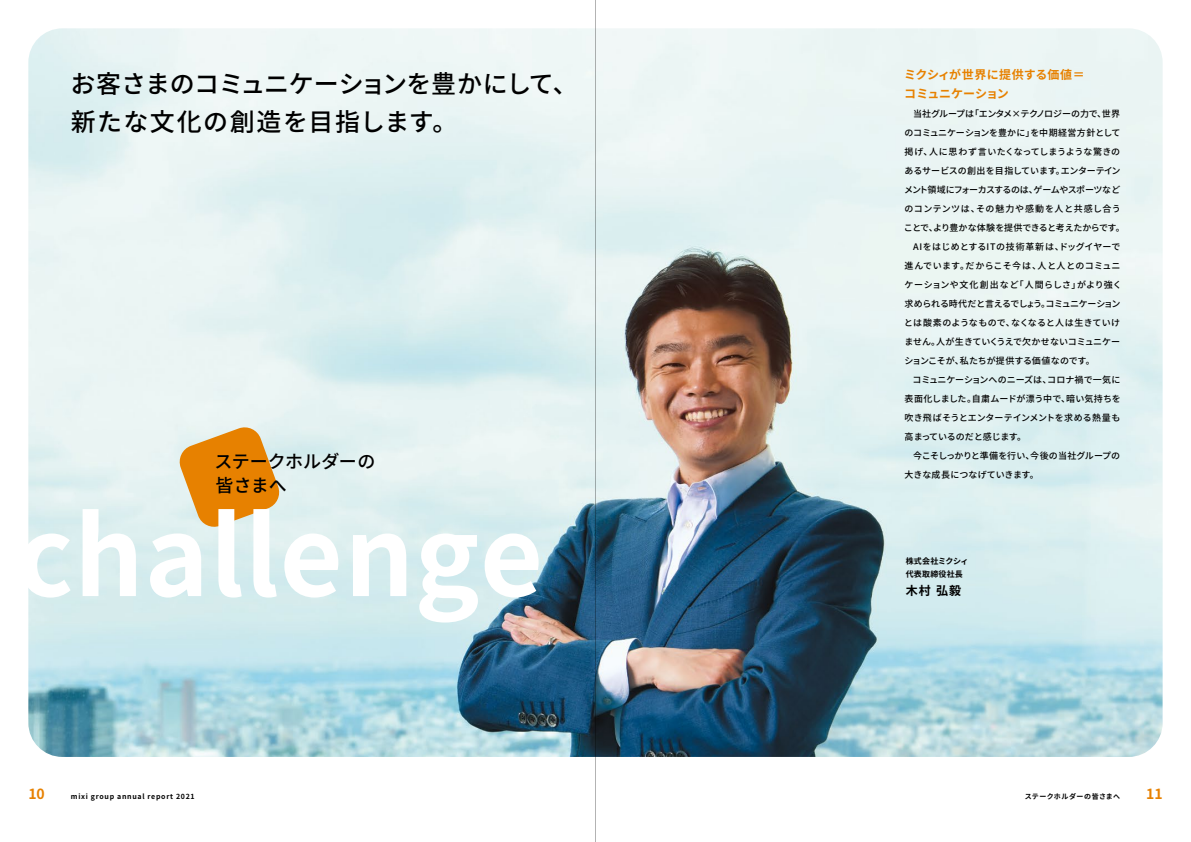
<style>
.page{position:relative;width:1191px;height:842px;background:#fff}
.page>*{position:absolute;margin:0;border:0;box-sizing:border-box;transform-origin:0 0}
.t1{font:700 109px "Noto Sans JP";letter-spacing:.005em;color:#fff}
.t2{font:500 25px/38px "Noto Sans JP";letter-spacing:-.005em;color:#000}
.t3{font:500 18px/24px "Noto Sans JP";letter-spacing:-.005em;color:#000}
.t4{font:700 14px "Noto Sans JP";color:#e78100}
.t5{font:700 12px/19px "Noto Sans JP";color:#e78100}
.t6{font:700 12px "Noto Sans JP";color:#000}
.t7{font:500 9px "Noto Sans JP";letter-spacing:-.005em;color:#000}
.t8{font:500 9px "Noto Sans JP";letter-spacing:.04em;color:#000}
.t9{font:500 9px "Noto Sans JP";letter-spacing:-.065em;color:#000}
.t10{font:500 9px "Noto Sans JP";letter-spacing:-.055em;color:#000}
.t11{font:500 9px "Noto Sans JP";letter-spacing:-.04em;color:#000}
.t12{font:500 9px "Noto Sans JP";letter-spacing:.035em;color:#000}
.t13{font:500 9px "Noto Sans JP";letter-spacing:.02em;color:#000}
.t14{font:500 9px "Noto Sans JP";letter-spacing:-.025em;color:#000}
.t15{font:500 9px "Noto Sans JP";letter-spacing:.06em;color:#000}
.t16{font:500 9px "Noto Sans JP";letter-spacing:-.03em;color:#000}
.t17{font:700 8px/13px "Noto Sans JP";letter-spacing:.025em;color:#000}
.t18{font:700 7px "Noto Sans JP";letter-spacing:.1em;color:#000}
.t19{font:700 7px "Noto Sans JP";letter-spacing:.05em;color:#000}
</style>
<div class="page">
<img style="left:28px;top:28px;width:1134px;height:729px">
<svg style="left:177px;top:425px;width:104px;height:104px;background:#e4a855"></svg>
<hr style="left:595px;top:0;width:1px;height:842px;background:#000">
<h2 class="t2" style="left:70px;top:65px;width:509px">お客さまのコミュニケーションを豊かにして、新たな文化の創造を目指します。</h2>
<h3 class="t5" style="left:904px;top:66px;width:182px">ミクシィが世界に提供する価値＝コミュニケーション</h3>
<p class="t7" style="left:913px;top:109px;width:208px">当社グループは「エンタメ×テクノロジーの力で、世界</p>
<p class="t7" style="left:904px;top:128px;width:217px">のコミュニケーションを豊かに」を中期経営方針として</p>
<p class="t7" style="left:904px;top:147px;width:217px">掲げ、人に思わず言いたくなってしまうような驚きの</p>
<p class="t7" style="left:904px;top:166px;width:218px">あるサービスの創出を目指しています。エンターテイン</p>
<p class="t9" style="left:904px;top:185px;width:218px">メント領域にフォーカスするのは、ゲームやスポーツなど</p>
<p class="t15" style="left:904px;top:204px;width:218px">のコンテンツは、その魅力や感動を人と共感し合う</p>
<p class="t10" style="left:904px;top:223px;width:222px">ことで、より豊かな体験を提供できると考えたからです。</p>
<p class="t12" style="left:913px;top:242px;width:209px">AIをはじめとするITの技術革新は、ドッグイヤーで</p>
<p class="t8" style="left:904px;top:261px;width:217px">進んでいます。だからこそ今は、人と人とのコミュニ</p>
<p class="t8" style="left:904px;top:280px;width:219px">ケーションや文化創出など「人間らしさ」がより強く</p>
<p class="t11" style="left:904px;top:299px;width:217px">求められる時代だと言えるでしょう。コミュニケーション</p>
<p class="t13" style="left:904px;top:318px;width:217px">とは酸素のようなもので、なくなると人は生きていけ</p>
<p class="t7" style="left:904px;top:337px;width:217px">ません。人が生きていくうえで欠かせないコミュニケー</p>
<p class="t7" style="left:904px;top:356px;width:192px">ションこそが、私たちが提供する価値なのです。</p>
<p class="t7" style="left:912px;top:375px;width:209px">コミュニケーションへのニーズは、コロナ禍で一気に</p>
<p class="t7" style="left:904px;top:394px;width:218px">表面化しました。自粛ムードが漂う中で、暗い気持ちを</p>
<p class="t7" style="left:904px;top:413px;width:217px">吹き飛ばそうとエンターテインメントを求める熱量も</p>
<p class="t16" style="left:904px;top:432px;width:123px">高まっているのだと感じます。</p>
<p class="t14" style="left:913px;top:451px;width:209px">今こそしっかりと準備を行い、今後の当社グループの</p>
<p class="t7" style="left:904px;top:470px;width:136px">大きな成長につなげていきます。</p>
<h3 class="t3" style="left:215px;top:450px;width:162px">ステークホルダーの皆さまへ</h3>
<h1 class="t1" style="left:16px;top:495px;width:528px">challenge</h1>
<p class="t17" style="left:905px;top:555px;width:64px">株式会社ミクシィ代表取締役社長</p>
<h3 class="t6" style="left:905px;top:584px;width:57px">木村 弘毅</h3>
<h3 class="t4" style="left:28px;top:786px;width:18px">10</h3>
<p class="t18" style="left:71px;top:793px;width:125px">mixi group annual report 2021</p>
<p class="t19" style="left:1024px;top:793px;width:97px">ステークホルダーの皆さまへ</p>
<h3 class="t4" style="left:1146px;top:786px;width:18px">11</h3>
</div>
